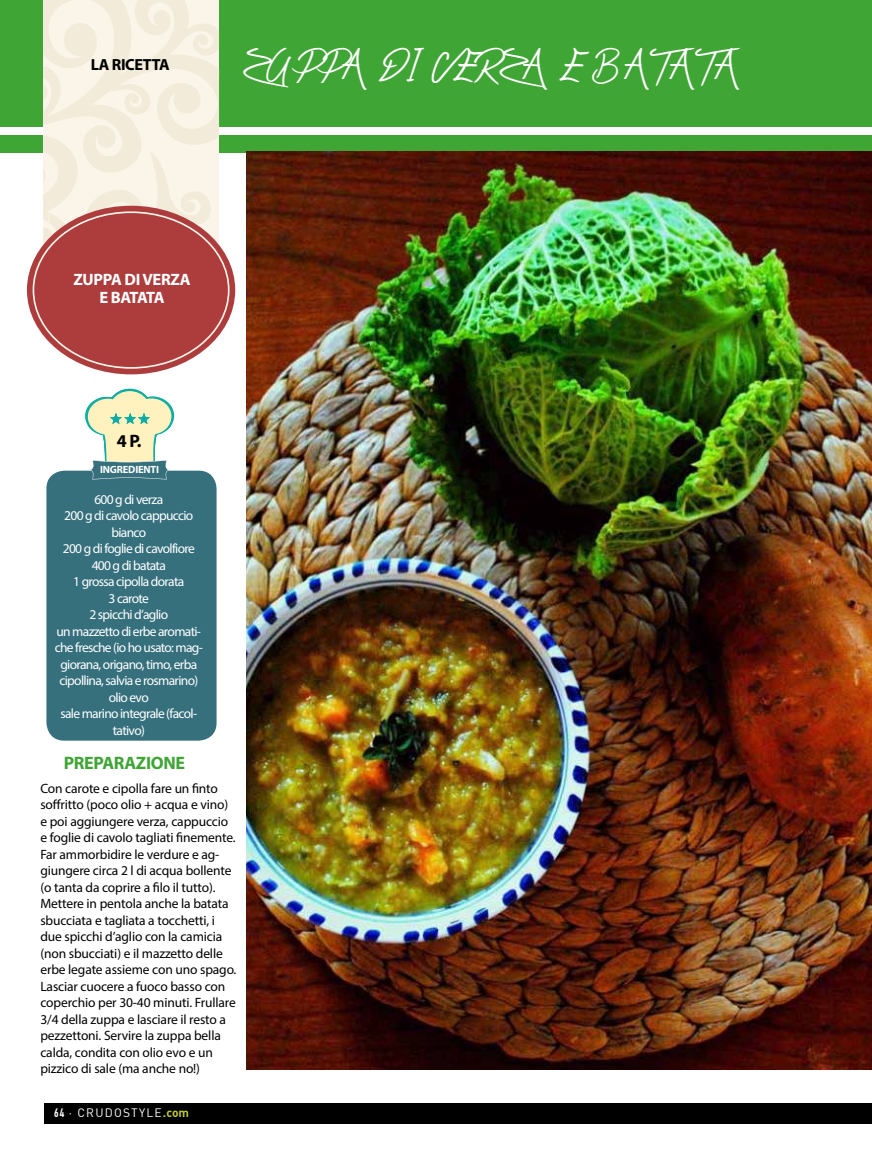
<style>
.page{position:relative;width:872px;height:1170px;background:#fff}
.page>*{position:absolute;margin:0;border:0;box-sizing:border-box;transform-origin:0 0}
.t1{font:30px "Silent Reaction";letter-spacing:.13em;color:#fff}
.t2{font:700 18px "Myriad Pro";color:#3fa535}
.t3{font:700 18px "Myriad Pro";color:#000}
.t4{font:700 16.5px/18px "Myriad Pro";letter-spacing:-.02em;color:#fff;text-align:center}
.t5{font:700 16.2px "Myriad Pro";letter-spacing:-.02em;color:#000}
.t6{font:13.5px/16.5px "Myriad Pro";letter-spacing:-.01em;color:#000}
.t7{font:13.5px/16.5px "Myriad Pro";letter-spacing:-.05em;color:#fff}
.t8{font:12px "DIN";letter-spacing:.1em;color:#fff}
.t9{font:700 10.5px "Myriad Pro";letter-spacing:-.02em;color:#fff}
.s1{font-family:"DIN Condensed";font-weight:700}
.s2{font-family:"DIN Bold";color:#c2cd33}
</style>
<div class="page">
<div style="left:0;top:0;width:872px;height:126px;background:#3fa535"></div>
<div style="left:0;top:135px;width:872px;height:17px;background:#3fa535"></div>
<svg style="left:33px;top:0;width:199px;height:369px;background:#d4afa1"></svg>
<div style="left:46px;top:470px;width:170px;height:270px;background:#36707d;border-radius:18px"></div>
<svg style="left:85px;top:389px;width:89px;height:90px"></svg>
<div style="left:45px;top:1102px;width:827px;height:21px;background:#000"></div>
<img style="left:247px;top:151px;width:625px;height:918px">
<hr style="left:871px;top:1049px;width:1px;height:120px;background:#c90c0f">
<p class="t5" style="left:91px;top:54px;width:80px">LA RICETTA</p>
<h1 class="t1" style="left:243px;top:48px;width:498px">ZUPPA DI VERZA E BATATA</h1>
<p class="t7" style="left:74px;top:270px;width:126px">a quando il composto non diventa omogeneo.</p>
<p class="t4" style="left:73px;top:270px;width:119px">ZUPPA DI VERZA<br>E BATATA</p>
<h2 class="t3" style="left:117px;top:429px;width:26px">4 P.</h2>
<p class="t9" style="left:100px;top:463px;width:23px">INGREDIE</p>
<p class="t9" style="left:143px;top:463px;width:12px">NTI</p>
<p class="t7" style="left:55px;top:490px;width:150px;text-align:center">600 g di verza<br>200 g di cavolo cappuccio bianco<br>200 g di foglie di cavolfiore<br>400 g di batata<br>1 grossa cipolla dorata<br>3 carote<br>2 spicchi d’aglio<br>un mazzetto di erbe aromati&shy;che fresche (io ho usato: mag&shy;giorana, origano, timo, erba cipollina, salvia e rosmarino) olio evo<br>sale marino integrale (facol&shy;tativo)</p>
<h2 class="t2" style="left:64px;top:750px;width:21px">PREPARAZI</h2>
<h2 class="t2" style="left:151px;top:750px;width:34px">ONE</h2>
<p class="t6" style="left:40px;top:779px;width:197px">Con carote e cipolla fare un finto soffritto (poco olio + acqua e vino) e poi aggiungere verza, cappuccio e foglie di cavolo tagliati finemente.<br>Far ammorbidire le verdure e ag&shy;giungere circa 2 l di acqua bollente (o tanta da coprire a filo il tutto).<br>Mettere in pentola anche la batata sbucciata e tagliata a tocchetti, i due spicchi d’aglio con la camicia (non sbucciati) e il mazzetto delle erbe legate assieme con uno spago.<br>Lasciar cuocere a fuoco basso con coperchio per 30-40 minuti. Frullare 3/4 della zuppa e lasciare il resto a pezzettoni. Servire la zuppa bella calda, condita con olio evo e un pizzico di sale (ma anche no!)</p>
<p class="t8" style="left:54px;top:1105px;width:137px"><span class="s1">64</span> · CRUDOSTYLE<span class="s2">.com</span></p>
</div>
